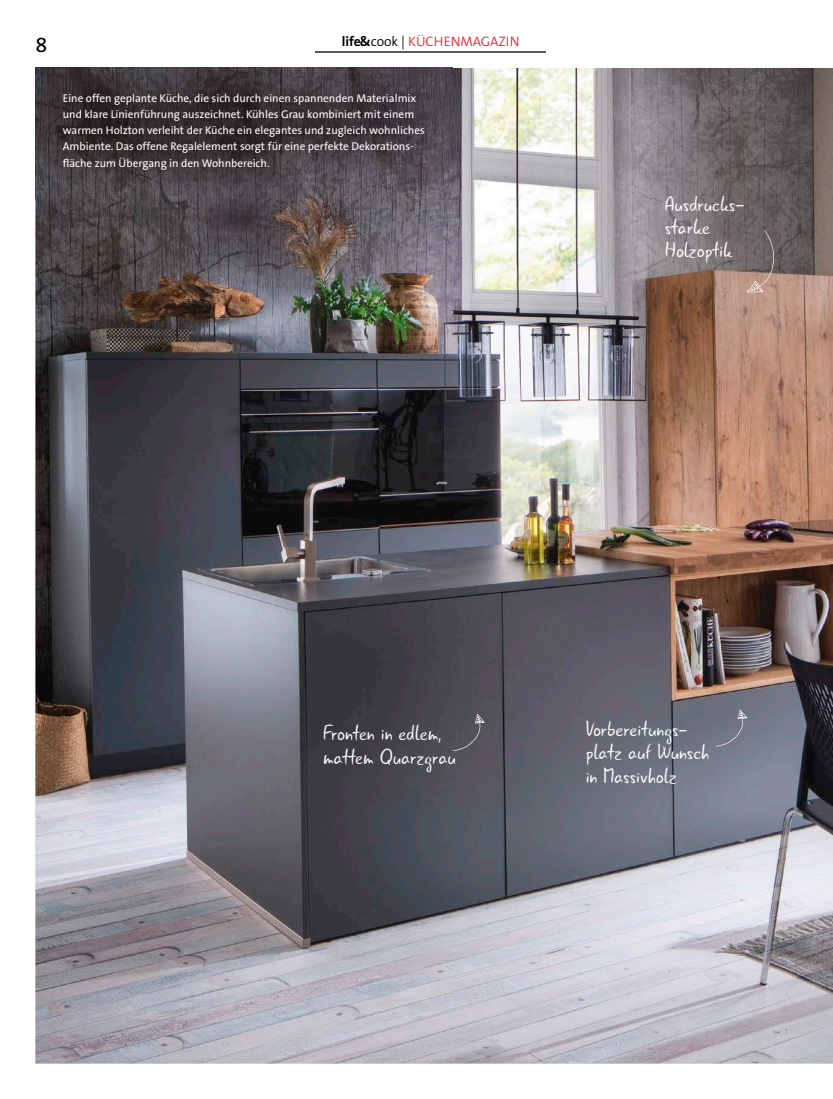
<style>
.page{position:relative;width:833px;height:1099px;background:#fff}
.page>*{position:absolute;margin:0;border:0;box-sizing:border-box;transform-origin:0 0}
.t1{font:21.88px/23.4px "Gunny Rewritten";color:#fff}
.t2{font:21.75px "The Sans B5 Plain";color:#000}
.t3{font:300 13.75px "The Sans B4";color:#ee2232}
.t4{font:11.25px/16.2px "The Sans B5 Plain";color:#fff}
.s1{font-family:"The Sans B7";font-weight:700;color:#000}
.s2{color:#000}
</style>
<div class="page">
<img style="left:35px;top:68px;width:798px;height:995px">
<img style="left:35px;top:67px;width:418px;height:1px">
<img style="left:35px;top:68px;width:418px;height:130px">
<svg style="left:747px;top:230px;width:27px;height:62px;background:#887975"></svg>
<svg style="left:453px;top:714px;width:31px;height:36px"></svg>
<svg style="left:716px;top:709px;width:31px;height:37px"></svg>
<hr style="left:315px;top:51px;width:231px;height:1px;background:#5e5955">
<h2 class="t2" style="left:35px;top:33px;width:13px">8</h2>
<p class="t3" style="left:342px;top:34px;width:179px"><span class="s1">life &amp;</span> <span class="s2">cook |</span> KÜCHENMAGAZIN</p>
<p class="t4" style="left:63px;top:90px;width:364px">Eine offen geplante Küche, die sich durch einen spannenden Materialmix und klare Linienführung auszeichnet. Kühles Grau kombiniert mit einem warmen Holzton verleiht der Küche ein elegantes und zugleich wohnliches Ambiente. Das offene Regalelement sorgt für eine perfekte Dekorations&shy;fläche zum Übergang in den Wohnbereich.</p>
<h1 class="t1" style="left:665px;top:193px;width:81px">Ausdrucks&shy;starke<br>Holzoptik</h1>
<h1 class="t1" style="left:323px;top:722px;width:134px">Fronten in edlem, mattem Quarzgrau</h1>
<h1 class="t1" style="left:586px;top:718px;width:125px">Vorbereitungs&shy;platz auf Wunsch in Massivholz</h1>
</div>
